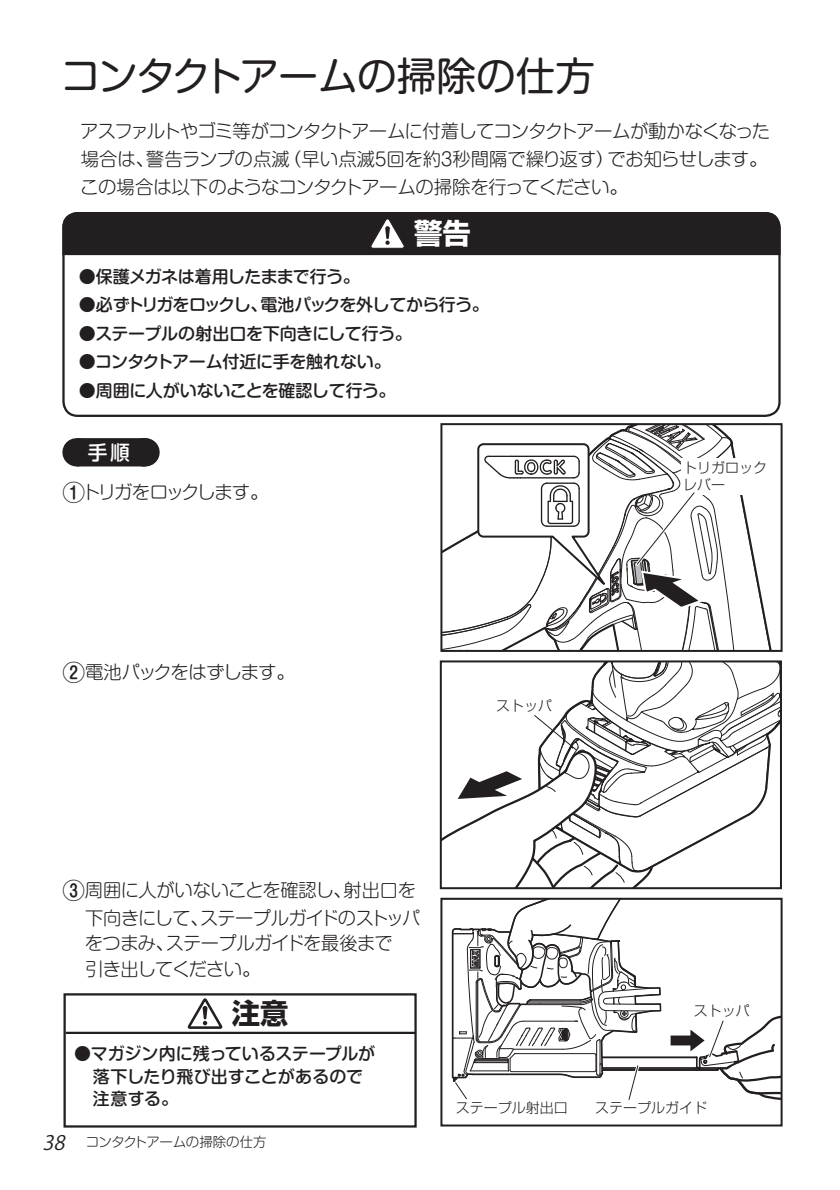
<style>
.page{position:relative;width:840px;height:1190px;background:#fff}
.page>*{position:absolute;margin:0;border:0;box-sizing:border-box;transform-origin:0 0}
.t1{font:39.6px "Shin M Go Pro Regular 90 msp RKSJ H";letter-spacing:-.01em;color:#231f20}
.t2{font:28.4px "Shin Go Pro Bold 90 msp RKSJ H";color:#fff}
.t3{font:28.4px "Shin Go Pro Bold 90 msp RKSJ H";color:#231f20}
.t4{font:19.8px "Shin M Go Pro Medium 90 msp RKSJ H";color:#fff}
.t5{font:18.4px/28.4px "Shin M Go Pro Light 90 msp RKSJ H";letter-spacing:-.04em;color:#231f20}
.t6{font:18.4px "Shin M Go Pro Light 90 msp RKSJ H";letter-spacing:-.06em;color:#231f20}
.t7{font:18.4px "Shin M Go Pro Light 90 msp RKSJ H";letter-spacing:-.12em;color:#231f20}
.t8{font:17px/22.6px "Shin M Go Pro Medium 90 msp RKSJ H";letter-spacing:-.02em;color:#231f20}
.t9{font:17px "Shin M Go Pro Medium 90 msp RKSJ H";letter-spacing:-.045em;color:#231f20}
.t10{font:14px/16.8px "Shin Go Pro Light 90 msp RKSJ H";color:#231f20}
.t11{font:13.4px "Shin M Go Pro Light 90 msp RKSJ H";letter-spacing:-.02em;color:#231f20}
.s1{font-family:"Shin M Go Pro Medium 90 msp RKSJ H";font-size:22.6px}
.s2{font-family:"Koz Go Pro Regular 90 msp RKSJ H";font-style:italic;font-size:19.8px}
</style>
<div class="page">
<svg style="left:145px;top:438px;width:1px;height:28px"></svg>
<div style="left:77px;top:438px;width:68px;height:28px;background:#231f20"></div>
<div style="left:62px;top:212px;width:719px;height:205px;border:2px solid #231f20;border-radius:14px"></div>
<div style="left:62px;top:212px;width:719px;height:44px;background:#231f20"></div>
<hr style="left:66px;top:1032px;width:350px;height:2px;background:#231f20">
<svg style="left:188px;top:998px;width:34px;height:31px"></svg>
<div style="left:63px;top:993px;width:354px;height:135px;border:2px solid #231f20"></div>
<svg style="left:441px;top:424px;width:341px;height:680px"></svg>
<h1 class="t1" style="left:61px;top:61px;width:536px">コンタクトアームの掃除の仕方</h1>
<p class="t5" style="left:80px;top:119px;width:691px">アスファルトやゴミ等がコンタクトアームに付着してコンタクトアームが動かなくなった場合は、警告ランプの点滅（早い点滅5回を約３秒間隔で繰り返す）でお知らせします。この場合は以下のようなコンタクトアームの掃除を行ってください。</p>
<h2 class="t2" style="left:414px;top:223px;width:58px">警告</h2>
<p class="t8" style="left:79px;top:268px;width:282px">●保護メガネは着用したままで行う。</p>
<p class="t9" style="left:79px;top:299px;width:411px">●必ずトリガをロックし、電池パックを外してから行う。</p>
<p class="t8" style="left:79px;top:324px;width:334px">●ステープルの射出口を下向きにして行う。</p>
<p class="t8" style="left:79px;top:353px;width:314px">●コンタクトアーム付近に手を触れない。</p>
<p class="t8" style="left:79px;top:381px;width:318px">●周囲に人がいないことを確認して行う。</p>
<p class="t4" style="left:88px;top:445px;width:44px">手順</p>
<p class="t7" style="left:62px;top:485px;width:208px"><span class="s1">①</span>トリガをロックします。</p>
<p class="t6" style="left:62px;top:665px;width:234px"><span class="s1">②</span>電池パックをはずします。</p>
<p class="t10" style="left:496px;top:699px;width:57px">ストッパ</p>
<p class="t10" style="left:683px;top:461px;width:85px">トリガロックレバー</p>
<p class="t5" style="left:62px;top:879px;width:360px;line-height:27.6px;text-align:right"><span class="s1">③</span>周囲に人がいないことを確認し、射出口を下向きにして、ステープルガイドのストッパ</p>
<p class="t5" style="left:85px;top:933px;width:310px;line-height:25.6px">をつまみ、ステープルガイドを最後まで引き出してください。</p>
<h2 class="t3" style="left:232px;top:1003px;width:58px">注意</h2>
<p class="t8" style="left:93px;top:1045px;width:284px;text-indent:-18px">●マガジン内に残っているステープルが落下したり飛び出すことがあるので注意する。</p>
<p class="t11" style="left:43px;top:1137px;width:226px"><span class="s2">38</span> コンタクトアームの掃除の仕方</p>
<p class="t10" style="left:694px;top:1004px;width:57px">ストッパ</p>
<p class="t10" style="left:456px;top:1101px;width:113px">ステープル射出口</p>
<p class="t10" style="left:595px;top:1101px;width:113px">ステープルガイド</p>
</div>
